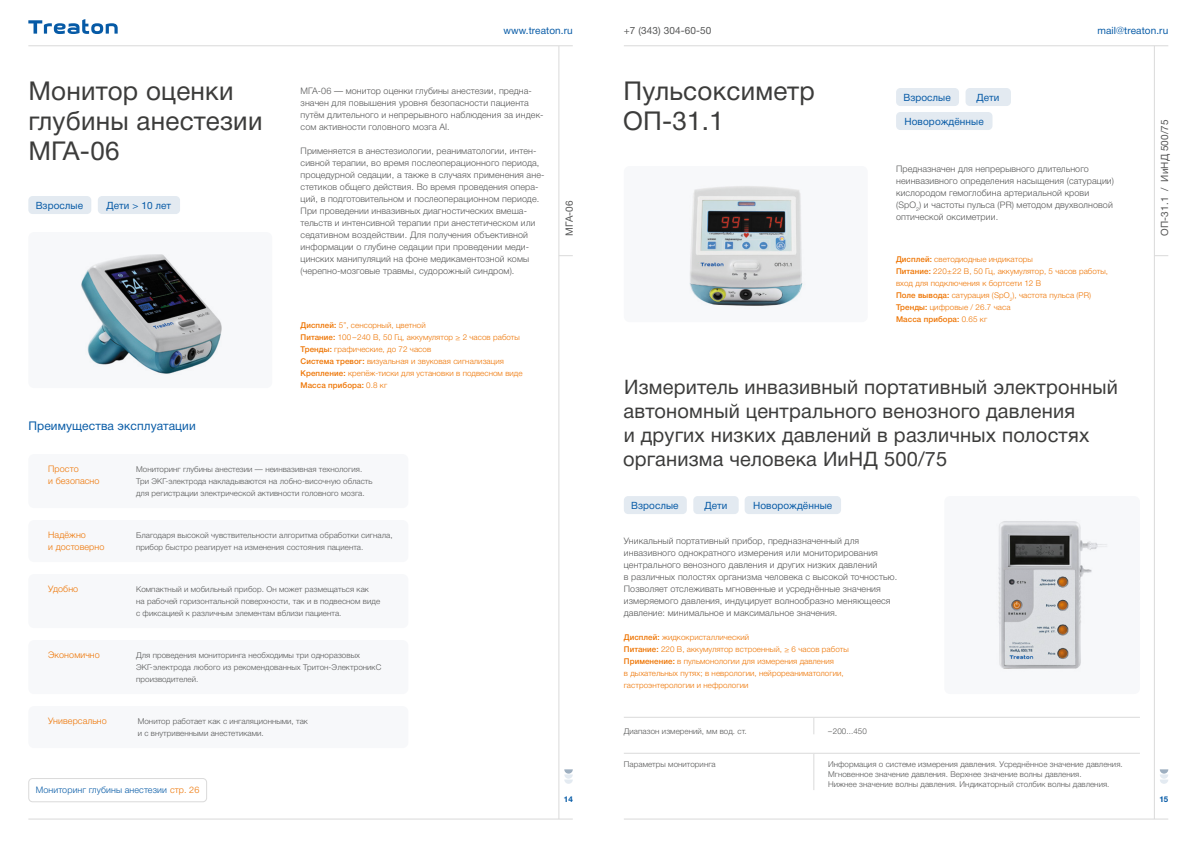
<style>
.page{position:relative;width:1191px;height:842px;background:#fff}
.page>*{position:absolute;margin:0;border:0;box-sizing:border-box;transform-origin:0 0}
.t1{font:26px/30px "Helvetica Neue Cyr";letter-spacing:.01em;color:#3c3c3b}
.t2{font:20px/24px "Helvetica Neue Cyr";letter-spacing:.01em;color:#3c3c3b}
.t3{font:12px "Helvetica Neue Cyr";letter-spacing:.01em;color:#065aa6}
.t4{font:10px "Helvetica Neue Cyr";letter-spacing:.01em;color:#065aa6}
.t5{font:10px "Helvetica Neue Cyr";letter-spacing:.01em;color:#555656}
.t6{font:300 9px/12px "Helvetica Neue Cyr";letter-spacing:.01em;color:#555656}
.t7{font:300 9px/12px "Helvetica Neue Cyr";letter-spacing:.01em;color:#ee7402}
.t8{font:300 9px "Helvetica Neue Cyr";letter-spacing:.01em;color:#065aa6}
.t9{font:300 8px/12px "Helvetica Neue Cyr";letter-spacing:.01em;color:#555656}
.t10{font:300 8px/12px "Helvetica Neue Cyr";letter-spacing:.01em;color:#ee7402}
.t11{font:700 8px "Helvetica Neue Cyr";color:#065aa6}
.s1{font-weight:500}
.s2{color:#ee7402}
</style>
<div class="page">
<svg style="left:28px;top:19px;width:90px;height:15px"></svg>
<hr style="left:28px;top:819px;width:545px;height:1px;background:#dadada">
<hr style="left:624px;top:819px;width:544px;height:1px;background:#dadada">
<hr style="left:28px;top:45px;width:545px;height:1px;background:#dadada">
<hr style="left:624px;top:45px;width:544px;height:1px;background:#dadada">
<svg style="left:564px;top:769px;width:9px;height:15px"></svg>
<svg style="left:1159px;top:769px;width:9px;height:15px"></svg>
<hr style="left:558px;top:46px;width:1px;height:773px;background:#dadada">
<hr style="left:1154px;top:46px;width:1px;height:773px;background:#dadada">
<svg style="left:559px;top:255px;width:14px;height:1px"></svg>
<svg style="left:1155px;top:255px;width:13px;height:1px"></svg>
<div style="left:28px;top:232px;width:244px;height:156px;background:#f7f8fa;border-radius:6px"></div>
<img style="left:81px;top:254px;width:141px;height:120px">
<div style="left:28px;top:196px;width:63px;height:18px;background:#e3eaf1;border-radius:4px"></div>
<div style="left:98px;top:196px;width:82px;height:18px;background:#e3eaf1;border-radius:4px"></div>
<div style="left:28px;top:706px;width:380px;height:42px;background:#f7f8fa;border-radius:6px"></div>
<div style="left:28px;top:640px;width:380px;height:54px;background:#f7f8fa;border-radius:6px"></div>
<div style="left:28px;top:574px;width:380px;height:54px;background:#f7f8fa;border-radius:6px"></div>
<div style="left:28px;top:454px;width:380px;height:54px;background:#f7f8fa;border-radius:6px"></div>
<div style="left:28px;top:520px;width:380px;height:42px;background:#f7f8fa;border-radius:6px"></div>
<div style="left:896px;top:88px;width:63px;height:18px;background:#e3eaf1;border-radius:4px"></div>
<div style="left:965px;top:88px;width:46px;height:18px;background:#e3eaf1;border-radius:4px"></div>
<div style="left:896px;top:112px;width:96px;height:18px;background:#e3eaf1;border-radius:4px"></div>
<div style="left:624px;top:496px;width:63px;height:18px;background:#e3eaf1;border-radius:4px"></div>
<div style="left:693px;top:496px;width:45px;height:18px;background:#e3eaf1;border-radius:4px"></div>
<div style="left:744px;top:496px;width:97px;height:18px;background:#e3eaf1;border-radius:4px"></div>
<div style="left:624px;top:166px;width:243px;height:156px;background:#f7f8fa;border-radius:6px"></div>
<img style="left:689px;top:186px;width:114px;height:120px">
<div style="left:944px;top:496px;width:196px;height:198px;background:#f7f8fa;border-radius:6px"></div>
<img style="left:998px;top:521px;width:109px;height:148px">
<hr style="left:624px;top:717px;width:190px;height:1px;background:#dadada">
<hr style="left:814px;top:717px;width:326px;height:1px;background:#dadada">
<svg style="left:813px;top:718px;width:1px;height:16px"></svg>
<hr style="left:624px;top:753px;width:190px;height:1px;background:#dadada">
<hr style="left:814px;top:753px;width:326px;height:1px;background:#dadada">
<hr style="left:813px;top:754px;width:1px;height:36px;background:#dadada">
<div style="left:28px;top:778px;width:179px;height:24px;border:1px solid #dadada;border-radius:4px"></div>
<p class="t4" style="left:503px;top:25px;width:71px">www.treaton.ru</p>
<p class="t5" style="left:624px;top:25px;width:89px">+7 (343) 304-60-50</p>
<p class="t4" style="left:1097px;top:25px;width:72px">mail@treaton.ru</p>
<h1 class="t1" style="left:28px;top:76px;width:236px">Монитор оценки глубины анестезии<br>МГА-06</h1>
<p class="t4" style="left:36px;top:200px;width:49px">Взрослые</p>
<p class="t4" style="left:106px;top:200px;width:66px">Дети &gt; 10 лет</p>
<h3 class="t3" style="left:28px;top:419px;width:169px">Преимущества эксплуатации</h3>
<p class="t6" style="left:300px;top:85px;width:244px">МГА-06 — монитор оценки глубины анестезии, предна&shy;значен для повышения уровня безопасности пациента путём длительного и непрерывного наблюдения за индек&shy;сом активности головного мозга AI.</p>
<p class="t6" style="left:300px;top:145px;width:245px">Применяется в анестезиологии, реаниматологии, интен&shy;сивной терапии, во время послеоперационного периода, процедурной седации, а также в случаях применения ане&shy;стетиков общего действия. Во время проведения опера&shy;ций, в подготовительном и послеоперационном периоде.<br>При проведении инвазивных диагностических вмеша&shy;тельств и интенсивной терапии при анестетическом или седативном воздействии. Для получения объективной информации о глубине седации при проведении меди&shy;цинских манипуляций на фоне медикаментозной комы (черепно-мозговые травмы, судорожный синдром).</p>
<p class="t10" style="left:300px;top:319px;width:223px"><span class="s1">Дисплей:</span> 5”, сенсорный, цветной<br><span class="s1">Питание:</span> 100–240 В, 50 Гц, аккумулятор ≥ 2 часов работы <span class="s1">Тренды:</span> графические, до 72 часов<br><span class="s1">Система тревог:</span> визуальная и звуковая сигнализация <span class="s1">Крепление:</span> крепёж-тиски для установки в подвесном виде <span class="s1">Масса прибора:</span> 0.8 кг</p>
<p class="t7" style="left:48px;top:463px;width:53px">Просто<br>и безопасно</p>
<p class="t9" style="left:136px;top:463px;width:238px">Мониторинг глубины анестезии — неинвазивная технология.<br>Три ЭКГ-электрода накладываются на лобно-височную область для регистрации электрической активности головного мозга.</p>
<p class="t7" style="left:48px;top:529px;width:58px">Надёжно<br>и достоверно</p>
<p class="t9" style="left:136px;top:529px;width:258px">Благодаря высокой чувствительности алгоритма обработки сигнала, прибор быстро реагирует на изменения состояния пациента.</p>
<p class="t7" style="left:48px;top:583px;width:32px">Удобно</p>
<p class="t9" style="left:136px;top:583px;width:245px">Компактный и мобильный прибор. Он может размещаться как<br>на рабочей горизонтальной поверхности, так и в подвесном виде с фиксацией к различным элементам вблизи пациента.</p>
<p class="t7" style="left:48px;top:649px;width:53px">Экономично</p>
<p class="t9" style="left:136px;top:649px;width:247px">Для проведения мониторинга необходимы три одноразовых<br>ЭКГ-электрода любого из рекомендованных Тритон-ЭлектроникС производителей.</p>
<p class="t7" style="left:48px;top:715px;width:60px">Универсально</p>
<p class="t9" style="left:138px;top:715px;width:172px">Монитор работает как с ингаляционными, так и с внутривенными анестетиками.</p>
<p class="t8" style="left:36px;top:785px;width:165px">Мониторинг глубины анестезии <span class="s2">стр. 26</span></p>
<p class="t5" style="left:564px;top:236px;width:37px;rotate:-90deg">МГА-06</p>
<h1 class="t1" style="left:623px;top:76px;width:193px">Пульсоксиметр<br>ОП-31.1</h1>
<p class="t4" style="left:903px;top:92px;width:49px">Взрослые</p>
<p class="t4" style="left:976px;top:92px;width:24px">Дети</p>
<p class="t4" style="left:904px;top:116px;width:81px">Новорождённые</p>
<p class="t6" style="left:896px;top:163px;width:219px">Предназначен для непрерывного длительного неинвазивного определения насыщения (сатурации) кислородом гемоглобина артериальной крови (SpO<sub>2</sub>) и частоты пульса (PR) методом двухволновой оптической оксиметрии.</p>
<p class="t10" style="left:896px;top:253px;width:214px"><span class="s1">Дисплей:</span> светодиодные индикаторы<br><span class="s1">Питание:</span> 220±22 В, 50 Гц, аккумулятор, 5 часов работы, вход для подключения к бортсети 12 В<br><span class="s1">Поле вывода:</span> сатурация (SpO<sub>2</sub>), частота пульса (PR)<br><span class="s1">Тренды:</span> цифровые / 26.7 часа<br><span class="s1">Масса прибора:</span> 0.65 кг</p>
<h2 class="t2" style="left:623px;top:375px;width:496px">Измеритель инвазивный портативный электронный автономный центрального венозного давления<br>и других низких давлений в различных полостях организма человека ИиНД 500/75</h2>
<p class="t4" style="left:631px;top:500px;width:49px">Взрослые</p>
<p class="t4" style="left:704px;top:500px;width:24px">Дети</p>
<p class="t4" style="left:753px;top:500px;width:81px">Новорождённые</p>
<p class="t6" style="left:624px;top:535px;width:275px">Уникальный портативный прибор, предназначенный для инвазивного однократного измерения или мониторирования центрального венозного давления и других низких давлений<br>в различных полостях организма человека с высокой точностью.<br>Позволяет отслеживать мгновенные и усреднённые значения измеряемого давления, индуцирует волнообразно меняющееся давление: минимальное и максимальное значения.</p>
<p class="t10" style="left:624px;top:631px;width:226px"><span class="s1">Дисплей:</span> жидкокристаллический<br><span class="s1">Питание:</span> 220 В, аккумулятор встроенный, ≥ 6 часов работы <span class="s1">Применение:</span> в пульмонологии для измерения давления<br>в дыхательных путях; в неврологии, нейрореаниматологии, гастроэнтерологии и нефрологии</p>
<p class="t9" style="left:624px;top:725px;width:124px">Диапазон измерений, мм вод. ст.</p>
<p class="t9" style="left:828px;top:725px;width:40px">–200...450</p>
<p class="t9" style="left:624px;top:759px;width:93px">Параметры мониторинга</p>
<p class="t9" style="left:828px;top:760px;width:296px;line-height:10px">Информация о системе измерения давления. Усреднённое значение давления.<br>Мгновенное значение давления. Верхнее значение волны давления.<br>Нижнее значение волны давления. Индикаторный столбик волны давления.</p>
<p class="t5" style="left:1159px;top:236px;width:117px;rotate:-90deg">ОП-31.1 / ИиНД 500/75</p>
<p class="t11" style="left:564px;top:795px;width:10px">14</p>
<p class="t11" style="left:1159px;top:795px;width:10px">15</p>
</div>
